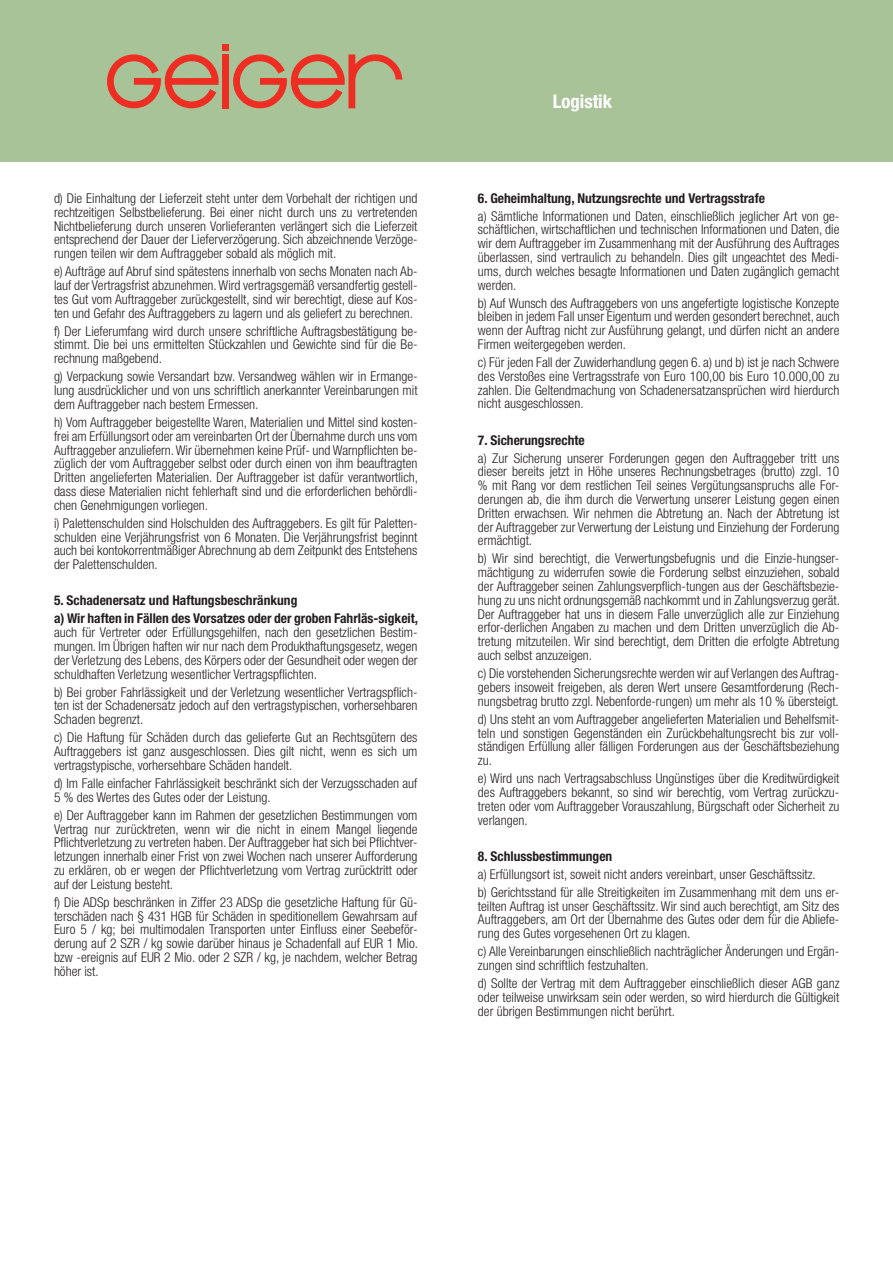
<style>
.page{position:relative;width:893px;height:1263px;background:#fff}
.page>*{position:absolute;margin:0;border:0;box-sizing:border-box;transform-origin:0 0}
.t1{font:700 condensed 18.75px "Helvetica Neue";color:#fff}
.t2{font:300 condensed 13.5px/13.8px "Helvetica Neue";color:#231f20;text-align:justify}
.t3{font:700 condensed 13.5px/18px "Helvetica Neue";color:#231f20}
</style>
<div class="page">
<div style="left:0;top:0;width:893px;height:162px;background:#a9c399"></div>
<svg style="left:107px;top:54px;width:112px;height:55px"></svg>
<div style="left:222px;top:54px;width:7px;height:54px;background:#ee2e22"></div>
<div style="left:222px;top:44px;width:7px;height:7px;background:#ee2e22"></div>
<svg style="left:233px;top:54px;width:169px;height:55px"></svg>
<p class="t2" style="left:54px;top:191px;width:365px">d) Die Einhaltung der Lieferzeit steht unter dem Vorbehalt der richtigen und rechtzeitigen Selbstbelieferung. Bei einer nicht durch uns zu vertretenden Nichtbelieferung durch unseren Vorlieferanten verlängert sich die Lieferzeit entsprechend der Dauer der Lieferverzögerung. Sich abzeichnende Verzöge&shy;rungen teilen wir dem Auftraggeber sobald als möglich mit.</p>
<p class="t2" style="left:54px;top:264px;width:365px">e) Aufträge auf Abruf sind spätestens innerhalb von sechs Monaten nach Ab&shy;lauf der Vertragsfrist abzunehmen. Wird vertragsgemäß versandfertig gestell&shy;tes Gut vom Auftraggeber zurückgestellt, sind wir berechtigt, diese auf Kos&shy;ten und Gefahr des Auftraggebers zu lagern und als geliefert zu berechnen.</p>
<p class="t2" style="left:54px;top:324px;width:365px">f) Der Lieferumfang wird durch unsere schriftliche Auftragsbestätigung be&shy;stimmt. Die bei uns ermittelten Stückzahlen und Gewichte sind für die Be&shy;rechnung maßgebend.</p>
<p class="t2" style="left:54px;top:369px;width:365px">g) Verpackung sowie Versandart bzw. Versandweg wählen wir in Ermange&shy;lung ausdrücklicher und von uns schriftlich anerkannter Vereinbarungen mit dem Auftraggeber nach bestem Ermessen.</p>
<p class="t2" style="left:54px;top:415px;width:366px">h) Vom Auftraggeber beigestellte Waren, Materialien und Mittel sind kosten&shy;frei am Erfüllungsort oder am vereinbarten Ort der Übernahme durch uns vom Auftraggeber anzuliefern. Wir übernehmen keine Prüf- und Warnpflichten be&shy;züglich der vom Auftraggeber selbst oder durch einen von ihm beauftragten Dritten angelieferten Materialien. Der Auftraggeber ist dafür verantwortlich, dass diese Materialien nicht fehlerhaft sind und die erforderlichen behördli&shy;chen Genehmigungen vorliegen.</p>
<p class="t2" style="left:54px;top:516px;width:365px">i) Palettenschulden sind Holschulden des Auftraggebers. Es gilt für Paletten&shy;schulden eine Verjährungsfrist von 6 Monaten. Die Verjährungsfrist beginnt auch bei kontokorrentmäßiger Abrechnung ab dem Zeitpunkt des Entstehens der Palettenschulden.</p>
<p class="t3" style="left:54px;top:591px;width:366px">5. Schadenersatz und Haftungsbeschränkung<br>a) Wir haften in Fällen des Vorsatzes oder der groben Fahrläs-sigkeit,</p>
<p class="t2" style="left:54px;top:625px;width:365px">auch für Vertreter oder Erfüllungsgehilfen, nach den gesetzlichen Bestim&shy;mungen. Im Übrigen haften wir nur nach dem Produkthaftungsgesetz, wegen der Verletzung des Lebens, des Körpers oder der Gesundheit oder wegen der schuldhaften Verletzung wesentlicher Vertragspflichten.</p>
<p class="t2" style="left:54px;top:685px;width:365px">b) Bei grober Fahrlässigkeit und der Verletzung wesentlicher Vertragspflich&shy;ten ist der Schadenersatz jedoch auf den vertragstypischen, vorhersehbaren Schaden begrenzt.</p>
<p class="t2" style="left:54px;top:730px;width:365px">c) Die Haftung für Schäden durch das gelieferte Gut an Rechtsgütern des Auftraggebers ist ganz ausgeschlossen. Dies gilt nicht, wenn es sich um vertragstypische, vorhersehbare Schäden handelt.</p>
<p class="t2" style="left:54px;top:776px;width:365px">d) Im Falle einfacher Fahrlässigkeit beschränkt sich der Verzugsschaden auf<br>5 % des Wertes des Gutes oder der Leistung.</p>
<p class="t2" style="left:54px;top:808px;width:365px">e) Der Auftraggeber kann im Rahmen der gesetzlichen Bestimmungen vom Vertrag nur zurücktreten, wenn wir die nicht in einem Mangel liegende Pflichtverletzung zu vertreten haben. Der Auftraggeber hat sich bei Pflichtver&shy;letzungen innerhalb einer Frist von zwei Wochen nach unserer Aufforderung zu erklären, ob er wegen der Pflichtverletzung vom Vertrag zurücktritt oder auf der Leistung besteht.</p>
<p class="t2" style="left:54px;top:895px;width:366px">f) Die ADSp beschränken in Ziffer 23 ADSp die gesetzliche Haftung für Gü&shy;terschäden nach § 431 HGB für Schäden in speditionellem Gewahrsam auf Euro 5 / kg; bei multimodalen Transporten unter Einfluss einer Seebeför&shy;derung auf 2 SZR / kg sowie darüber hinaus je Schadenfall auf EUR 1 Mio. bzw -ereignis auf EUR 2 Mio. oder 2 SZR / kg, je nachdem, welcher Betrag höher ist.</p>
<h1 class="t1" style="left:553px;top:90px;width:61px">Logistik</h1>
<p class="t3" style="left:478px;top:189px;width:288px">6. Geheimhaltung, Nutzungsrechte und Vertragsstrafe</p>
<p class="t2" style="left:478px;top:209px;width:363px">a) Sämtliche Informationen und Daten, einschließlich jeglicher Art von ge&shy;schäftlichen, wirtschaftlichen und technischen Informationen und Daten, die wir dem Auftraggeber im Zusammenhang mit der Ausführung des Auftrages überlassen, sind vertraulich zu behandeln. Dies gilt ungeachtet des Medi&shy;ums, durch welches besagte Informationen und Daten zugänglich gemacht werden.</p>
<p class="t2" style="left:478px;top:296px;width:363px">b) Auf Wunsch des Auftraggebers von uns angefertigte logistische Konzepte bleiben in jedem Fall unser Eigentum und werden gesondert berechnet, auch wenn der Auftrag nicht zur Ausführung gelangt, und dürfen nicht an andere Firmen weitergegeben werden.</p>
<p class="t2" style="left:478px;top:355px;width:363px">c) Für jeden Fall der Zuwiderhandlung gegen 6. a) und b) ist je nach Schwere des Verstoßes eine Vertragsstrafe von Euro 100,00 bis Euro 10.000,00 zu zahlen. Die Geltendmachung von Schadenersatzansprüchen wird hierdurch nicht ausgeschlossen.</p>
<p class="t3" style="left:478px;top:431px;width:108px">7. Sicherungsrechte</p>
<p class="t2" style="left:478px;top:451px;width:363px">a) Zur Sicherung unserer Forderungen gegen den Auftraggeber tritt uns dieser bereits jetzt in Höhe unseres Rechnungsbetrages (brutto) zzgl. 10 % mit Rang vor dem restlichen Teil seines Vergütungsanspruchs alle For&shy;derungen ab, die ihm durch die Verwertung unserer Leistung gegen einen Dritten erwachsen. Wir nehmen die Abtretung an. Nach der Abtretung ist der Auftraggeber zur Verwertung der Leistung und Einziehung der Forderung ermächtigt.</p>
<p class="t2" style="left:478px;top:552px;width:363px">b) Wir sind berechtigt, die Verwertungsbefugnis und die Einzie-hungser&shy;mächtigung zu widerrufen sowie die Forderung selbst einzuziehen, sobald der Auftraggeber seinen Zahlungsverpflich-tungen aus der Geschäftsbezie&shy;hung zu uns nicht ordnungsgemäß nachkommt und in Zahlungsverzug gerät.<br>Der Auftraggeber hat uns in diesem Falle unverzüglich alle zur Einziehung erfor-derlichen Angaben zu machen und dem Dritten unverzüglich die Ab&shy;tretung mitzuteilen. Wir sind berechtigt, dem Dritten die erfolgte Abtretung auch selbst anzuzeigen.</p>
<p class="t2" style="left:478px;top:666px;width:363px">c) Die vorstehenden Sicherungsrechte werden wir auf Verlangen des Auftrag&shy;gebers insoweit freigeben, als deren Wert unsere Gesamtforderung (Rech&shy;nungsbetrag brutto zzgl. Nebenforde-rungen) um mehr als 10 % übersteigt.</p>
<p class="t2" style="left:478px;top:712px;width:363px">d) Uns steht an vom Auftraggeber angelieferten Materialien und Behelfsmit&shy;teln und sonstigen Gegenständen ein Zurückbehaltungsrecht bis zur voll&shy;ständigen Erfüllung aller fälligen Forderungen aus der Geschäftsbeziehung zu.</p>
<p class="t2" style="left:478px;top:771px;width:363px">e) Wird uns nach Vertragsabschluss Ungünstiges über die Kreditwürdigkeit des Auftraggebers bekannt, so sind wir berechtig, vom Vertrag zurückzu&shy;treten oder vom Auftraggeber Vorauszahlung, Bürgschaft oder Sicherheit zu verlangen.</p>
<p class="t3" style="left:478px;top:847px;width:136px">8. Schlussbestimmungen</p>
<p class="t2" style="left:478px;top:865px;width:363px;line-height:18px">a) Erfüllungsort ist, soweit nicht anders vereinbart, unser Geschäftssitz.<br>b) Gerichtsstand für alle Streitigkeiten im Zusammenhang mit dem uns er-</p>
<p class="t2" style="left:478px;top:899px;width:363px">teilten Auftrag ist unser Geschäftssitz. Wir sind auch berechtigt, am Sitz des Auftraggebers, am Ort der Übernahme des Gutes oder dem für die Abliefe&shy;rung des Gutes vorgesehenen Ort zu klagen.</p>
<p class="t2" style="left:478px;top:944px;width:363px">c) Alle Vereinbarungen einschließlich nachträglicher Änderungen und Ergän&shy;zungen sind schriftlich festzuhalten.</p>
<p class="t2" style="left:478px;top:976px;width:363px">d) Sollte der Vertrag mit dem Auftraggeber einschließlich dieser AGB ganz oder teilweise unwirksam sein oder werden, so wird hierdurch die Gültigkeit der übrigen Bestimmungen nicht berührt.</p>
</div>
